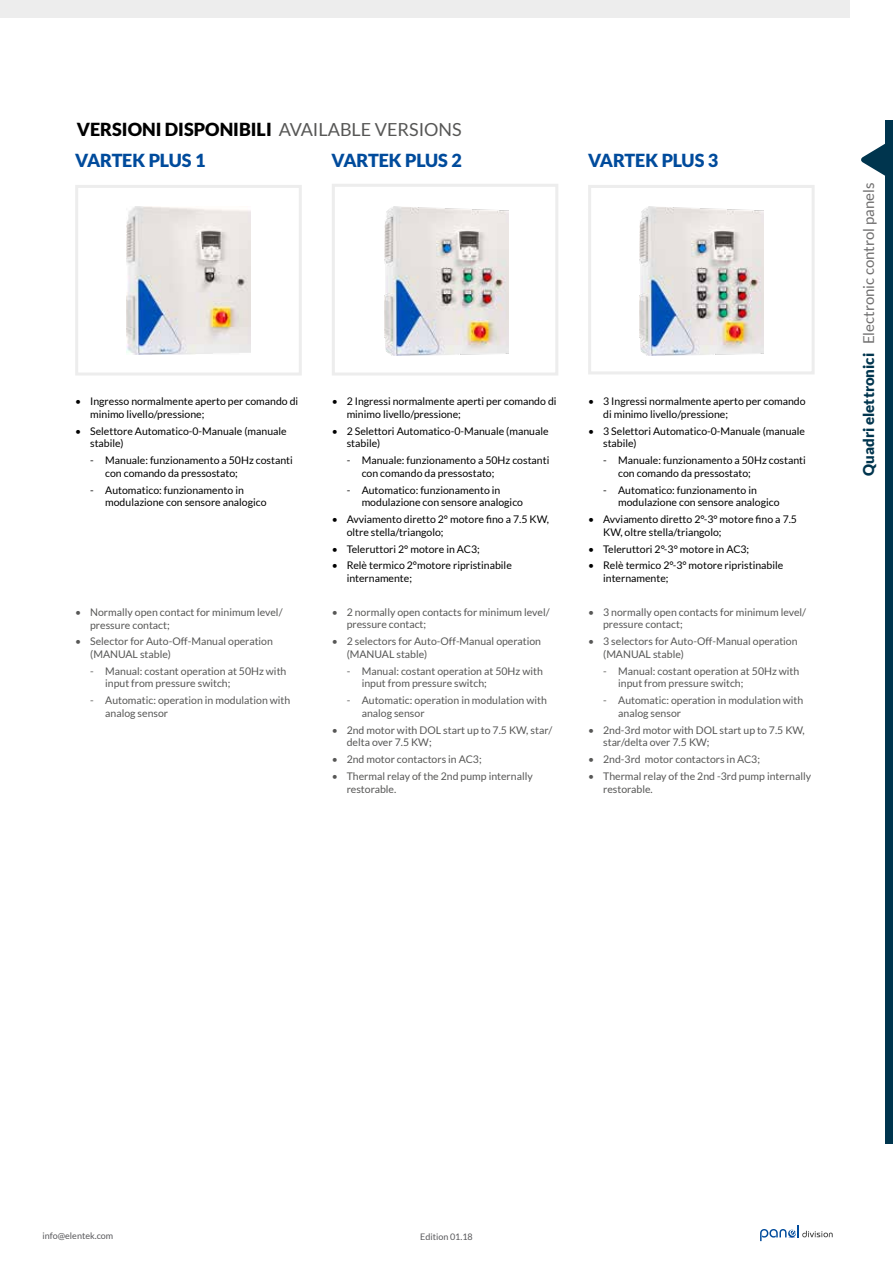
<style>
.page{position:relative;width:893px;height:1263px;background:#fff}
.page>*{position:absolute;margin:0;border:0;box-sizing:border-box;transform-origin:0 0}
.t1{font:900 18px/31.2px "Lato";color:#000}
.t2{font:900 18px "Lato";letter-spacing:-.015em;color:#004b9c}
.t3{font:15px "Lato";letter-spacing:-.005em;color:#706f6f}
.t4{font:10.5px/12.6px "Lato";color:#000}
.t5{font:10.5px/12.6px "Lato";color:#575756}
.t6{font:9px "Lato";color:#58585b}
.s1{font-weight:400;color:#575756}
.s2{color:#004b9c}
.s3{font-weight:900;color:#00354e}
</style>
<div class="page">
<div style="left:0;top:0;width:850px;height:18px;background:#ededed"></div>
<svg style="left:760px;top:1225px;width:73px;height:16px"></svg>
<svg style="left:861px;top:143px;width:24px;height:33px"></svg>
<div style="left:885px;top:120px;width:8px;height:1024px;background:#00354e"></div>
<img style="left:127px;top:206px;width:123px;height:148px">
<div style="left:75px;top:185px;width:227px;height:190px;border:3px solid #ededed"></div>
<img style="left:385px;top:206px;width:123px;height:149px">
<div style="left:332px;top:184px;width:226px;height:191px;border:3px solid #ededed"></div>
<img style="left:640px;top:206px;width:123px;height:149px">
<div style="left:588px;top:185px;width:227px;height:189px;border:3px solid #ededed"></div>
<h1 class="t1" style="left:75px;top:113px;width:388px">VERSIONI DISPONIBILI <span class="s1">AVAILABLE VERSIONS<br></span><span class="s2">VARTEK PLUS 1</span></h1>
<h1 class="t2" style="left:332px;top:150px;width:132px">VARTEK PLUS 2</h1>
<h1 class="t2" style="left:588px;top:150px;width:132px">VARTEK PLUS 3</h1>
<p class="t4" style="left:90px;top:395px;width:210px;text-indent:-15px">• Ingresso normalmente aperto per comando di minimo livello/pressione;</p>
<p class="t4" style="left:90px;top:425px;width:198px;text-indent:-15px">• Selettore Automatico-0-Manuale (manuale stabile)</p>
<p class="t4" style="left:105px;top:454px;width:189px;text-indent:-15px">- Manuale: funzionamento a 50Hz costanti con comando da pressostato;</p>
<p class="t4" style="left:105px;top:483px;width:163px;text-indent:-15px">- Automatico: funzionamento in modulazione con sensore analogico</p>
<p class="t5" style="left:90px;top:606px;width:194px;text-indent:-15px">• Normally open contact for minimum level/ pressure contact;</p>
<p class="t5" style="left:90px;top:635px;width:184px;text-indent:-15px">• Selector for Auto-Off-Manual operation (MANUAL stable)</p>
<p class="t5" style="left:105px;top:665px;width:183px;text-indent:-15px">- Manual: costant operation at 50Hz with input from pressure switch;</p>
<p class="t5" style="left:105px;top:694px;width:187px;text-indent:-15px">- Automatic: operation in modulation with analog sensor</p>
<p class="t4" style="left:347px;top:395px;width:211px;text-indent:-15px">• 2 Ingressi normalmente aperti per comando di minimo livello/pressione;</p>
<p class="t4" style="left:347px;top:425px;width:203px;text-indent:-15px">• 2 Selettori Automatico-0-Manuale (manuale stabile)</p>
<p class="t4" style="left:362px;top:454px;width:189px;text-indent:-15px">- Manuale: funzionamento a 50Hz costanti con comando da pressostato;</p>
<p class="t4" style="left:362px;top:483px;width:163px;text-indent:-15px">- Automatico: funzionamento in modulazione con sensore analogico</p>
<p class="t4" style="left:347px;top:513px;width:204px;text-indent:-15px">• Avviamento diretto 2° motore fino a 7.5 KW, oltre stella/triangolo;</p>
<p class="t4" style="left:332px;top:542px;width:150px">• Teleruttori 2° motore in AC3;</p>
<p class="t4" style="left:347px;top:559px;width:167px;text-indent:-15px">• Relè termico 2°motore ripristinabile internamente;</p>
<p class="t5" style="left:347px;top:606px;width:204px;text-indent:-15px">• 2 normally open contacts for minimum level/ pressure contact;</p>
<p class="t5" style="left:347px;top:635px;width:196px;text-indent:-15px">• 2 selectors for Auto-Off-Manual operation (MANUAL stable)</p>
<p class="t5" style="left:362px;top:664px;width:183px;text-indent:-15px">- Manual: costant operation at 50Hz with input from pressure switch;</p>
<p class="t5" style="left:362px;top:694px;width:187px;text-indent:-15px">- Automatic: operation in modulation with analog sensor</p>
<p class="t5" style="left:347px;top:723px;width:207px;text-indent:-15px">• 2nd motor with DOL start up to 7.5 KW, star/ delta over 7.5 KW;</p>
<p class="t5" style="left:332px;top:753px;width:151px">• 2nd motor contactors in AC3;</p>
<p class="t5" style="left:347px;top:770px;width:188px;text-indent:-15px">• Thermal relay of the 2nd pump internally restorable.</p>
<p class="t4" style="left:603px;top:395px;width:204px;text-indent:-15px">• 3 Ingressi normalmente aperto per comando di minimo livello/pressione;</p>
<p class="t4" style="left:603px;top:425px;width:203px;text-indent:-15px">• 3 Selettori Automatico-0-Manuale (manuale stabile)</p>
<p class="t4" style="left:618px;top:454px;width:189px;text-indent:-15px">- Manuale: funzionamento a 50Hz costanti con comando da pressostato;</p>
<p class="t4" style="left:618px;top:483px;width:163px;text-indent:-15px">- Automatico: funzionamento in modulazione con sensore analogico</p>
<p class="t4" style="left:603px;top:513px;width:195px;text-indent:-15px">• Avviamento diretto 2°-3° motore fino a 7.5<br>KW, oltre stella/triangolo;</p>
<p class="t4" style="left:588px;top:542px;width:163px">• Teleruttori 2°-3° motore in AC3;</p>
<p class="t4" style="left:603px;top:559px;width:182px;text-indent:-15px">• Relè termico 2°-3° motore ripristinabile internamente;</p>
<p class="t5" style="left:603px;top:606px;width:204px;text-indent:-15px">• 3 normally open contacts for minimum level/ pressure contact;</p>
<p class="t5" style="left:603px;top:635px;width:196px;text-indent:-15px">• 3 selectors for Auto-Off-Manual operation (MANUAL stable)</p>
<p class="t5" style="left:618px;top:664px;width:183px;text-indent:-15px">- Manual: costant operation at 50Hz with input from pressure switch;</p>
<p class="t5" style="left:618px;top:694px;width:187px;text-indent:-15px">- Automatic: operation in modulation with analog sensor</p>
<p class="t5" style="left:603px;top:723px;width:203px;text-indent:-15px">• 2nd-3rd motor with DOL start up to 7.5 KW, star/delta over 7.5 KW;</p>
<p class="t5" style="left:588px;top:753px;width:173px">• 2nd-3rd motor contactors in AC3;</p>
<p class="t5" style="left:603px;top:770px;width:209px;text-indent:-15px">• Thermal relay of the 2nd -3rd pump internally restorable.</p>
<h2 class="t3" style="left:860px;top:476px;width:295px;rotate:-90deg"><span class="s3">Quadri elettronici</span> Electronic control panels</h2>
<p class="t6" style="left:43px;top:1231px;width:72px">info@elentek.com</p>
<p class="t6" style="left:420px;top:1231px;width:54px">Edition 01.18</p>
</div>
